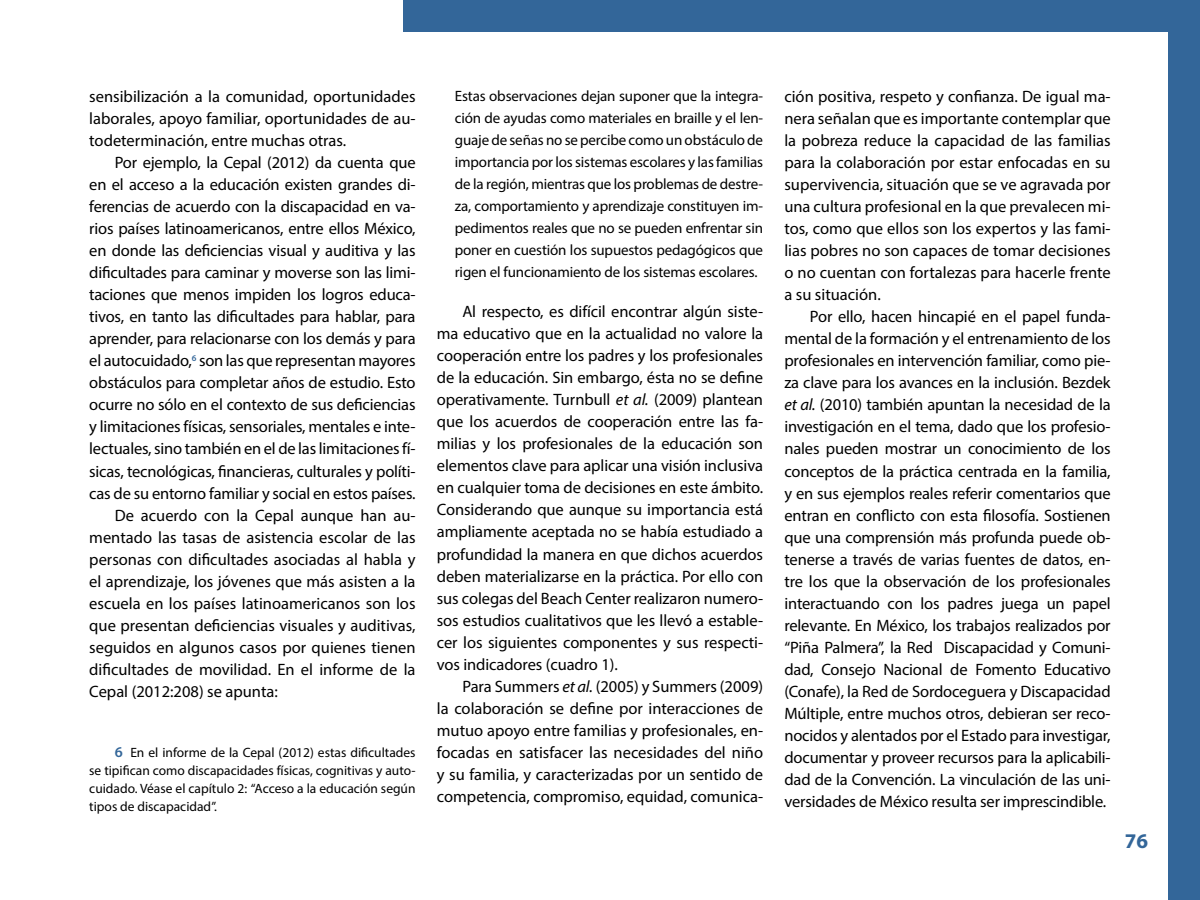
<style>
.page{position:relative;width:1200px;height:900px;background:#fff}
.page>*{position:absolute;margin:0;border:0;box-sizing:border-box;transform-origin:0 0}
.t1{font:700 21px "Myriad Pro";color:#369}
.txt{font:16.5px/22px "Myriad Pro";letter-spacing:-.005em;color:#000;text-align:justify}
.bando{font:15px/22px "Myriad Pro";letter-spacing:-.01em;color:#000;text-align:justify}
.pie{font:13.5px/18px "Myriad Pro";color:#000;text-align:justify}
.s1{font-weight:600;font-size:15px;color:#369}
.s2{font-style:italic}
</style>
<div class="page">
<div style="left:1168px;top:0;width:32px;height:900px;background:#369"></div>
<div style="left:403px;top:0;width:797px;height:32px;background:#369"></div>
<p class="txt" style="left:89px;top:85px;width:328px">sensibilización a la comunidad, oportunidades laborales, apoyo familiar, oportunidades de au&shy;todeterminación, entre muchas otras.</p>
<p class="txt" style="left:89px;top:151px;width:328px;text-indent:26px">Por ejemplo, la Cepal (2012) da cuenta que en el acceso a la educación existen grandes di&shy;ferencias de acuerdo con la discapacidad en va&shy;rios países latinoamericanos, entre ellos México, en donde las deficiencias visual y auditiva y las dificultades para caminar y moverse son las limi&shy;taciones que menos impiden los logros educa&shy;tivos, en tanto las dificultades para hablar, para aprender, para relacionarse con los demás y para el autocuidado,<sup>6</sup> son las que representan mayores obstáculos para completar años de estudio. Esto ocurre no sólo en el contexto de sus deficiencias y limitaciones físicas, sensoriales, mentales e inte&shy;lectuales, sino también en el de las limitaciones fí&shy;sicas, tecnológicas, financieras, culturales y políti&shy;cas de su entorno familiar y social en estos países.</p>
<p class="txt" style="left:89px;top:504px;width:328px;text-indent:26px">De acuerdo con la Cepal aunque han au&shy;mentado las tasas de asistencia escolar de las personas con dificultades asociadas al habla y el aprendizaje, los jóvenes que más asisten a la escuela en los países latinoamericanos son los que presentan deficiencias visuales y auditivas, seguidos en algunos casos por quienes tienen dificultades de movilidad. En el informe de la Cepal (2012:208) se apunta:</p>
<p class="pie" style="left:89px;top:743px;width:328px;text-indent:26px"><span class="s1">6</span> En el informe de la Cepal (2012) estas dificultades se tipifican como discapacidades físicas, cognitivas y auto&shy;cuidado. Véase el capítulo 2: “Acceso a la educación según tipos de discapacidad”.</p>
<p class="bando" style="left:455px;top:84px;width:310px">Estas observaciones dejan suponer que la integra&shy;ción de ayudas como materiales en braille y el len&shy;guaje de señas no se percibe como un obstáculo de importancia por los sistemas escolares y las familias de la región, mientras que los problemas de destre&shy;za, comportamiento y aprendizaje constituyen im&shy;pedimentos reales que no se pueden enfrentar sin poner en cuestión los supuestos pedagógicos que rigen el funcionamiento de los sistemas escolares.</p>
<p class="txt" style="left:437px;top:300px;width:328px;text-indent:26px">Al respecto, es difícil encontrar algún siste&shy;ma educativo que en la actualidad no valore la cooperación entre los padres y los profesionales de la educación. Sin embargo, ésta no se define operativamente. Turnbull <span class="s2">et al.</span> (2009) plantean que los acuerdos de cooperación entre las fa&shy;milias y los profesionales de la educación son elementos clave para aplicar una visión inclusiva en cualquier toma de decisiones en este ámbito.<br>Considerando que aunque su importancia está ampliamente aceptada no se había estudiado a profundidad la manera en que dichos acuerdos deben materializarse en la práctica. Por ello con sus colegas del Beach Center realizaron numero&shy;sos estudios cualitativos que les llevó a estable&shy;cer los siguientes componentes y sus respecti&shy;vos indicadores (cuadro 1).</p>
<p class="txt" style="left:437px;top:675px;width:328px;text-indent:26px">Para Summers <span class="s2">et al.</span> (2005) y Summers (2009) la colaboración se define por interacciones de mutuo apoyo entre familias y profesionales, en&shy;focadas en satisfacer las necesidades del niño y su familia, y caracterizadas por un sentido de competencia, compromiso, equidad, comunica-</p>
<p class="txt" style="left:784px;top:85px;width:328px">ción positiva, respeto y confianza. De igual ma&shy;nera señalan que es importante contemplar que la pobreza reduce la capacidad de las familias para la colaboración por estar enfocadas en su supervivencia, situación que se ve agravada por una cultura profesional en la que prevalecen mi&shy;tos, como que ellos son los expertos y las fami&shy;lias pobres no son capaces de tomar decisiones o no cuentan con fortalezas para hacerle frente a su situación.</p>
<p class="txt" style="left:784px;top:305px;width:328px;text-indent:26px">Por ello, hacen hincapié en el papel funda&shy;mental de la formación y el entrenamiento de los profesionales en intervención familiar, como pie&shy;za clave para los avances en la inclusión. Bezdek <span class="s2">et al.</span> (2010) también apuntan la necesidad de la investigación en el tema, dado que los profesio&shy;nales pueden mostrar un conocimiento de los conceptos de la práctica centrada en la familia, y en sus ejemplos reales referir comentarios que entran en conflicto con esta filosofía. Sostienen que una comprensión más profunda puede ob&shy;tenerse a través de varias fuentes de datos, en&shy;tre los que la observación de los profesionales interactuando con los padres juega un papel relevante. En México, los trabajos realizados por “Piña Palmera”, la Red Discapacidad y Comuni&shy;dad, Consejo Nacional de Fomento Educativo (Conafe), la Red de Sordoceguera y Discapacidad Múltiple, entre muchos otros, debieran ser reco&shy;nocidos y alentados por el Estado para investigar, documentar y proveer recursos para la aplicabili&shy;dad de la Convención. La vinculación de las uni&shy;versidades de México resulta ser imprescindible.</p>
<p class="t1" style="left:1125px;top:827px;width:25px">76</p>
</div>
